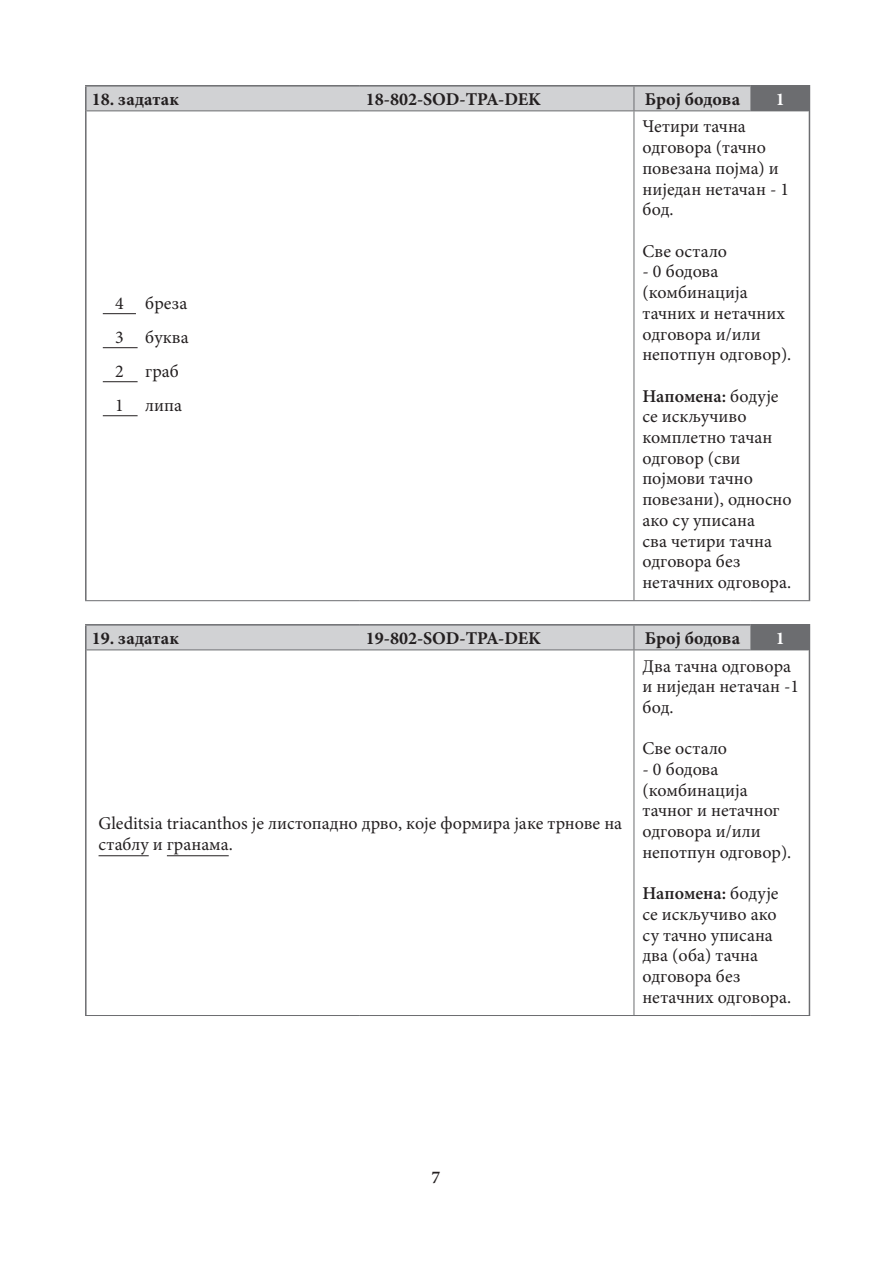
<style>
.page{position:relative;width:893px;height:1263px;background:#fff}
.page>*{position:absolute;margin:0;border:0;box-sizing:border-box;transform-origin:0 0}
.pojedinacni_odgovor{font:18px/20.7px "Minion Pro";color:#231f20}
.t1{font:700 18px "Minion Pro";color:#231f20}
.text_tabela{font:18px "Minion Pro";color:#231f20}
.t2{font:700 18px "Minion Pro";color:#fff}
.t3{font:600 18px "Minion Pro";color:#231f20}
.s1{font-weight:600}
</style>
<div class="page">
<div style="left:751px;top:86px;width:58px;height:25px;background:#6c6d70"></div>
<hr style="left:87px;top:111px;width:273px;height:1px;background:#6c6d70">
<hr style="left:360px;top:111px;width:274px;height:1px;background:#6c6d70">
<hr style="left:634px;top:111px;width:117px;height:1px;background:#6c6d70">
<hr style="left:634px;top:111px;width:1px;height:489px;background:#6c6d70">
<hr style="left:85px;top:600px;width:275px;height:1px;background:#6c6d70">
<hr style="left:360px;top:600px;width:274px;height:1px;background:#6c6d70">
<hr style="left:634px;top:600px;width:117px;height:1px;background:#6c6d70">
<hr style="left:751px;top:600px;width:59px;height:1px;background:#6c6d70">
<hr style="left:85px;top:85px;width:275px;height:2px;background:#6c6d70">
<hr style="left:85px;top:87px;width:2px;height:24px;background:#6c6d70">
<hr style="left:360px;top:85px;width:274px;height:2px;background:#6c6d70">
<hr style="left:634px;top:85px;width:117px;height:2px;background:#6c6d70">
<hr style="left:85px;top:111px;width:2px;height:489px;background:#6c6d70">
<hr style="left:809px;top:111px;width:1px;height:489px;background:#6c6d70">
<hr style="left:751px;top:85px;width:59px;height:2px;background:#6c6d70">
<svg style="left:809px;top:87px;width:1px;height:24px"></svg>
<svg style="left:86px;top:86px;width:665px;height:25px;background:#cccdcf"></svg>
<hr style="left:751px;top:111px;width:58px;height:1px;background:#6c6d70">
<hr style="left:103px;top:313px;width:33px;height:1px;background:#231f20">
<hr style="left:103px;top:347px;width:35px;height:1px;background:#231f20">
<hr style="left:103px;top:381px;width:35px;height:1px;background:#231f20">
<hr style="left:103px;top:415px;width:35px;height:1px;background:#231f20">
<div style="left:751px;top:625px;width:58px;height:25px;background:#6c6d70"></div>
<hr style="left:634px;top:650px;width:1px;height:365px;background:#6c6d70">
<hr style="left:85px;top:1015px;width:275px;height:1px;background:#6c6d70">
<hr style="left:360px;top:1015px;width:274px;height:1px;background:#6c6d70">
<hr style="left:634px;top:1015px;width:117px;height:1px;background:#6c6d70">
<hr style="left:751px;top:1015px;width:59px;height:1px;background:#6c6d70">
<hr style="left:85px;top:624px;width:275px;height:2px;background:#6c6d70">
<hr style="left:85px;top:626px;width:2px;height:24px;background:#6c6d70">
<hr style="left:360px;top:624px;width:274px;height:2px;background:#6c6d70">
<hr style="left:634px;top:624px;width:117px;height:2px;background:#6c6d70">
<hr style="left:85px;top:650px;width:2px;height:365px;background:#6c6d70">
<hr style="left:809px;top:650px;width:1px;height:365px;background:#6c6d70">
<hr style="left:751px;top:624px;width:59px;height:2px;background:#6c6d70">
<svg style="left:809px;top:626px;width:1px;height:24px"></svg>
<svg style="left:86px;top:625px;width:665px;height:25px;background:#cbcccf"></svg>
<hr style="left:99px;top:855px;width:50px;height:1px;background:#231f20">
<hr style="left:167px;top:855px;width:62px;height:1px;background:#231f20">
<p class="t1" style="left:92px;top:86px;width:89px">18. задатак</p>
<p class="t1" style="left:366px;top:86px;width:177px">18-802-SOD-TPA-DEK</p>
<p class="t1" style="left:645px;top:86px;width:97px">Број бодова</p>
<p class="t2" style="left:776px;top:86px;width:10px">1</p>
<p class="text_tabela" style="left:115px;top:291px;width:10px">4</p>
<p class="pojedinacni_odgovor" style="left:145px;top:293px;width:43px">бреза</p>
<p class="text_tabela" style="left:115px;top:325px;width:10px">3</p>
<p class="pojedinacni_odgovor" style="left:145px;top:327px;width:45px">буква</p>
<p class="text_tabela" style="left:115px;top:359px;width:10px">2</p>
<p class="pojedinacni_odgovor" style="left:145px;top:361px;width:35px">граб</p>
<p class="text_tabela" style="left:115px;top:393px;width:10px">1</p>
<p class="pojedinacni_odgovor" style="left:145px;top:395px;width:38px">липа</p>
<p class="pojedinacni_odgovor" style="left:642px;top:116px;width:148px">Четири тачна одговора (тачно повезана појма) и ниједан нетачан - 1 бод.</p>
<p class="pojedinacni_odgovor" style="left:642px;top:241px;width:86px">Све остало</p>
<p class="pojedinacni_odgovor" style="left:642px;top:261px;width:150px">- 0 бодова (комбинација тачних и нетачних одговора и/или непотпун одговор).</p>
<p class="pojedinacni_odgovor" style="left:642px;top:386px;width:151px"><span class="s1">Напомена:</span> бодује се искључиво комплетно тачан одговор (сви појмови тачно повезани), односно ако су уписана<br>сва четири тачна одговора без нетачних одговора.</p>
<p class="t1" style="left:92px;top:625px;width:89px">19. задатак</p>
<p class="t1" style="left:366px;top:625px;width:177px">19-802-SOD-TPA-DEK</p>
<p class="t1" style="left:645px;top:625px;width:97px">Број бодова</p>
<p class="t2" style="left:776px;top:625px;width:10px">1</p>
<p class="pojedinacni_odgovor" style="left:99px;top:812px;width:525px">Gleditsia triacanthos je листопадно дрво, које формира јаке трнове нa стаблу и гранама.</p>
<p class="pojedinacni_odgovor" style="left:642px;top:655px;width:158px">Два тачна одговора и ниједан нетачан -1 бод.</p>
<p class="pojedinacni_odgovor" style="left:642px;top:738px;width:86px">Све остало</p>
<p class="pojedinacni_odgovor" style="left:642px;top:759px;width:150px">- 0 бодова (комбинација тачног и нетачног одговора и/или непотпун одговор).</p>
<p class="pojedinacni_odgovor" style="left:642px;top:883px;width:150px"><span class="s1">Напомена:</span> бодује се искључиво ако су тачно уписана два (оба) тачна одговора без нетачних одговора.</p>
<p class="t3" style="left:431px;top:1165px;width:10px">7</p>
</div>
